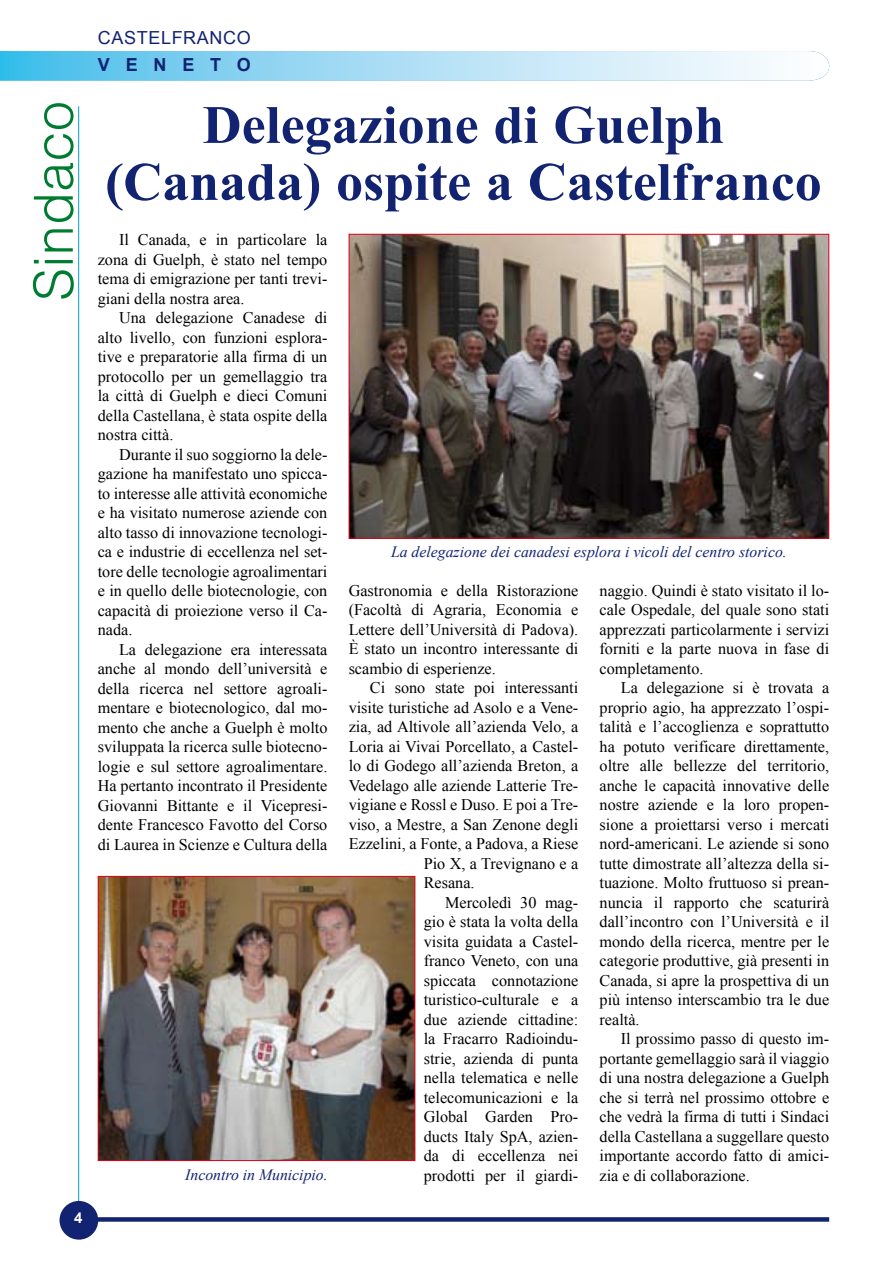
<style>
.page{position:relative;width:893px;height:1263px;background:#fff}
.page>*{position:absolute;margin:0;border:0;box-sizing:border-box;transform-origin:0 0}
.t1{font:700 54px/57px "Times New Roman";color:#122372;text-align:center}
.t2{font:300 54px "Helvetica";letter-spacing:.005em;color:#007c30}
.t3{font:18px "Arial";letter-spacing:.035em;color:#122372}
.t4{font:700 18px "Arial";letter-spacing:.88em;color:#122372}
.t5{font:16.2px/19.5px "Times New Roman";color:#000;text-align:justify}
.t6{font:italic 15.75px "Times New Roman";color:#122372}
</style>
<div class="page">
<hr style="left:78px;top:106px;width:1px;height:1096px;background:#009ee0">
<svg style="left:0;top:51px;width:829px;height:30px;background:#a9def4"></svg>
<div style="left:98px;top:1217px;width:731px;height:5px;background:#122372"></div>
<div style="left:60px;top:1201px;width:38px;height:38px;background:#122372;border-radius:50%"></div>
<img style="left:351px;top:236px;width:476px;height:301px">
<div style="left:349px;top:234px;width:480px;height:305px;border:1px solid #e2001a"></div>
<img style="left:100px;top:878px;width:313px;height:281px">
<div style="left:98px;top:876px;width:317px;height:285px;border:1px solid #e2001a"></div>
<p class="t3" style="left:98px;top:26px;width:155px">CASTELFRANCO</p>
<p class="t4" style="left:98px;top:53px;width:155px">VENETO</p>
<h1 class="t2" style="left:20px;top:301px;width:201px;rotate:-90deg">Sindaco</h1>
<h1 class="t1" style="left:105px;top:95px;width:718px">Delegazione di Guelph (Canada) ospite a Castelfranco</h1>
<p class="t5" style="left:98px;top:230px;width:231px;text-indent:21px">Il Canada, e in particolare la zona di Guelph, è stato nel tempo tema di emigrazione per tanti trevi&shy;giani della nostra area.</p>
<p class="t5" style="left:98px;top:308px;width:231px;text-indent:21px">Una delegazione Canadese di alto livello, con funzioni esplora&shy;tive e preparatorie alla firma di un protocollo per un gemellaggio tra la città di Guelph e dieci Comuni della Castellana, è stata ospite della nostra città.</p>
<p class="t5" style="left:98px;top:444px;width:231px;text-indent:21px">Durante il suo soggiorno la dele&shy;gazione ha manifestato uno spicca&shy;to interesse alle attività economiche e ha visitato numerose aziende con alto tasso di innovazione tecnologi&shy;ca e industrie di eccellenza nel set&shy;tore delle tecnologie agroalimentari e in quello delle biotecnologie, con capacità di proiezione verso il Ca&shy;nada.</p>
<p class="t5" style="left:98px;top:639px;width:231px;text-indent:21px">La delegazione era interessata anche al mondo dell’università e della ricerca nel settore agroali&shy;mentare e biotecnologico, dal mo&shy;mento che anche a Guelph è molto sviluppata la ricerca sulle biotecno&shy;logie e sul settore agroalimentare.<br>Ha pertanto incontrato il Presidente Giovanni Bittante e il Vicepresi&shy;dente Francesco Favotto del Corso di Laurea in Scienze e Cultura della</p>
<p class="t6" style="left:391px;top:541px;width:397px">La delegazione dei canadesi esplora i vicoli del centro storico.</p>
<p class="t5" style="left:349px;top:580px;width:231px">Gastronomia e della Ristorazione (Facoltà di Agraria, Economia e Lettere dell’Università di Padova).<br>È stato un incontro interessante di scambio di esperienze.</p>
<p class="t5" style="left:370px;top:678px;width:210px">Ci sono state poi interessanti</p>
<p class="t5" style="left:349px;top:697px;width:231px">visite turistiche ad Asolo e a Vene-</p>
<p class="t5" style="left:349px;top:717px;width:231px">zia, ad Altivole all’azienda Velo, a</p>
<p class="t5" style="left:349px;top:736px;width:231px">Loria ai Vivai Porcellato, a Castel-</p>
<p class="t5" style="left:349px;top:756px;width:231px">lo di Godego all’azienda Breton, a</p>
<p class="t5" style="left:349px;top:775px;width:231px">Vedelago alle aziende Latterie Tre-</p>
<p class="t5" style="left:349px;top:795px;width:231px">vigiane e Rossl e Duso. E poi a Tre-</p>
<p class="t5" style="left:349px;top:814px;width:231px">viso, a Mestre, a San Zenone degli</p>
<p class="t5" style="left:349px;top:834px;width:231px">Ezzelini, a Fonte, a Padova, a Riese</p>
<p class="t5" style="left:424px;top:853px;width:156px">Pio X, a Trevignano e a</p>
<p class="t5" style="left:424px;top:873px;width:52px">Resana.</p>
<p class="t5" style="left:445px;top:892px;width:135px">Mercoledì 30 mag-</p>
<p class="t5" style="left:424px;top:912px;width:156px">gio è stata la volta della</p>
<p class="t5" style="left:424px;top:931px;width:156px">visita guidata a Castel-</p>
<p class="t5" style="left:424px;top:951px;width:156px">franco Veneto, con una</p>
<p class="t5" style="left:424px;top:970px;width:156px">spiccata connotazione</p>
<p class="t5" style="left:424px;top:990px;width:156px">turistico-culturale e a</p>
<p class="t5" style="left:424px;top:1009px;width:156px">due aziende cittadine:</p>
<p class="t5" style="left:424px;top:1029px;width:156px">la Fracarro Radioindu-</p>
<p class="t5" style="left:424px;top:1048px;width:156px">strie, azienda di punta</p>
<p class="t5" style="left:424px;top:1068px;width:156px">nella telematica e nelle</p>
<p class="t5" style="left:424px;top:1087px;width:156px">telecomunicazioni e la</p>
<p class="t5" style="left:424px;top:1107px;width:156px">Global Garden Pro-</p>
<p class="t5" style="left:424px;top:1126px;width:156px">ducts Italy SpA, azien-</p>
<p class="t5" style="left:424px;top:1146px;width:156px">da di eccellenza nei</p>
<p class="t5" style="left:424px;top:1165px;width:156px">prodotti per il giardi-</p>
<p class="t5" style="left:600px;top:580px;width:231px">naggio. Quindi è stato visitato il lo&shy;cale Ospedale, del quale sono stati apprezzati particolarmente i servizi forniti e la parte nuova in fase di completamento.</p>
<p class="t5" style="left:600px;top:678px;width:231px;text-indent:21px">La delegazione si è trovata a proprio agio, ha apprezzato l’ospi&shy;talità e l’accoglienza e soprattutto ha potuto verificare direttamente, oltre alle bellezze del territorio, anche le capacità innovative delle nostre aziende e la loro propen&shy;sione a proiettarsi verso i mercati nord-americani. Le aziende si sono tutte dimostrate all’altezza della si&shy;tuazione. Molto fruttuoso si prean&shy;nuncia il rapporto che scaturirà dall’incontro con l’Università e il mondo della ricerca, mentre per le categorie produttive, già presenti in Canada, si apre la prospettiva di un più intenso interscambio tra le due realtà.</p>
<p class="t5" style="left:600px;top:1029px;width:231px;text-indent:21px">Il prossimo passo di questo im&shy;portante gemellaggio sarà il viaggio di una nostra delegazione a Guelph che si terrà nel prossimo ottobre e che vedrà la firma di tutti i Sindaci della Castellana a suggellare questo importante accordo fatto di amici&shy;zia e di collaborazione.</p>
<p class="t6" style="left:185px;top:1164px;width:144px">Incontro in Municipio.</p>
</div>
